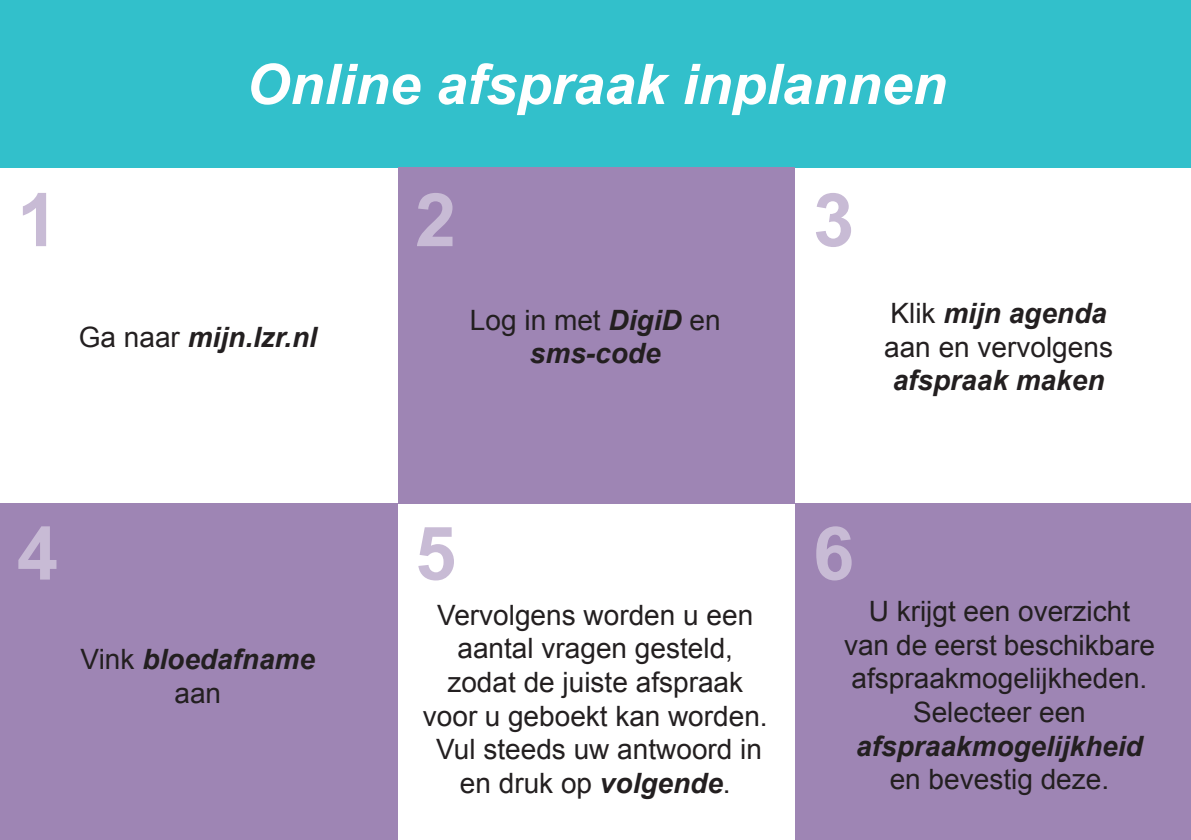
<style>
.page{position:relative;width:1191px;height:840px;background:#fff}
.page>*{position:absolute;margin:0;border:0;box-sizing:border-box;transform-origin:0 0}
.t1{font:700 74px "Arial";color:#c8bbd5}
.t2{font:italic 700 56px "Arial";color:#fff}
.t3{font:28px/33.6px "Arial";color:#231f20;text-align:center}
.t4{font:italic 700 28px/33.6px "Arial";color:#231f20;text-align:center}
.s1{font-weight:400;font-style:normal}
.s2{font-weight:700;font-style:italic}
</style>
<div class="page">
<div style="left:0;top:0;width:1191px;height:167px;background:#32c0cb"></div>
<div style="left:398px;top:167px;width:397px;height:336px;background:#9e85b4"></div>
<div style="left:0;top:503px;width:398px;height:336px;background:#9e85b4"></div>
<div style="left:795px;top:503px;width:396px;height:336px;background:#9e85b4"></div>
<p class="t2" style="left:246px;top:48px;width:702px">Online afspraak inplannen</p>
<p class="t1" style="left:17px;top:171px;width:43px">1</p>
<p class="t1" style="left:813px;top:171px;width:43px">3</p>
<p class="t1" style="left:415px;top:171px;width:43px">2</p>
<p class="t4" style="left:79px;top:321px;width:240px"><span class="s1">Ga naar</span> mijn.lzr.nl</p>
<p class="t4" style="left:470px;top:304px;width:252px"><span class="s1">Log in met</span> DigiD <span class="s1">en </span>sms-code</p>
<p class="t4" style="left:884px;top:297px;width:230px"><span class="s1">Klik</span> mijn agenda <span class="s1">aan en vervolgens </span>afspraak maken</p>
<p class="t1" style="left:17px;top:504px;width:43px">4</p>
<p class="t1" style="left:415px;top:504px;width:43px">5</p>
<p class="t1" style="left:813px;top:504px;width:43px">6</p>
<p class="t4" style="left:81px;top:643px;width:236px"><span class="s1">Vink</span> bloedafname <span class="s1">aan</span></p>
<p class="t3" style="left:423px;top:598px;width:346px">Vervolgens worden u een aantal vragen gesteld, zodat de juiste afspraak voor u geboekt kan worden.</p>
<p class="t3" style="left:436px;top:732px;width:327px">Vul steeds uw antwoord in en druk op <span class="s2">volgende</span>.</p>
<p class="t3" style="left:844px;top:594px;width:312px">U krijgt een overzicht van de eerst beschikbare afspraakmogelijkheden.<br>Selecteer een <span class="s2">afspraakmogelijkheid </span>en bevestig deze.</p>
</div>
